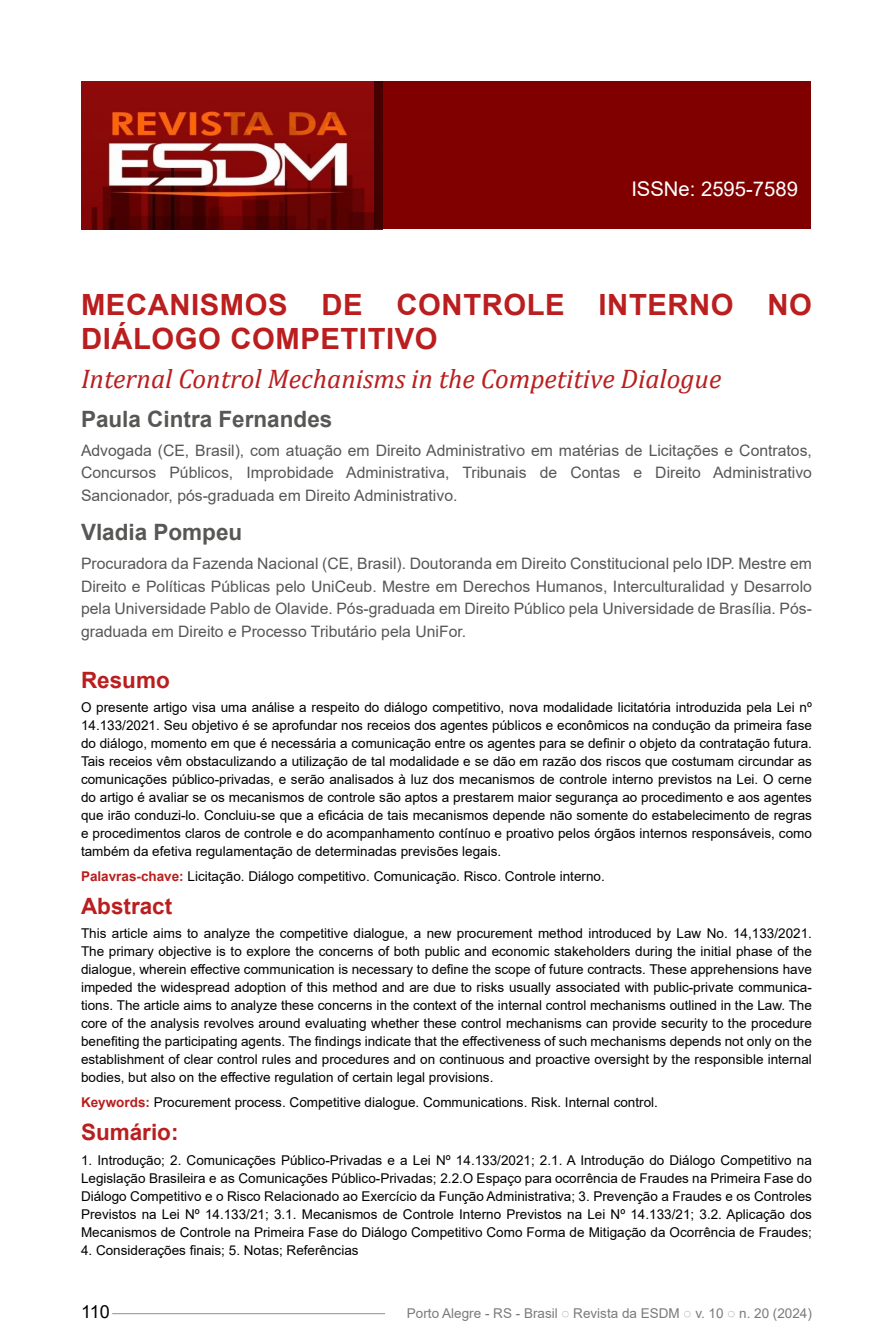
<style>
.page{position:relative;width:893px;height:1340px;background:#fff}
.page>*{position:absolute;margin:0;border:0;box-sizing:border-box;transform-origin:0 0}
.t1{font:700 29.25px/33.8px "Arial";letter-spacing:.02em;color:#ba1e1e}
.t2{font:italic 27px "Cambria";color:#ba1e1e}
.t3{font:700 22.5px "Arial";color:#575756}
.t4{font:700 22.5px "Arial";color:#ba1e1e}
.t5{font:20.25px "Arial";color:#fff}
.t6{font:18px "Arial";color:#000}
.t7{font:15.75px/22.5px "Arial";color:#575756;text-align:justify}
.t8{font:13.5px/18px "Arial";color:#000;text-align:justify}
.t9{font:13.5px "Arial";color:#7c7b7b}
.s1{font-weight:700;color:#ba1e1e}
</style>
<div class="page">
<img style="left:81px;top:81px;width:294px;height:148px">
<hr style="left:112px;top:1312px;width:273px;height:2px;background:#9d9d9c">
<div style="left:375px;top:81px;width:436px;height:148px;background:#800000"></div>
<h3 class="t5" style="left:631px;top:175px;width:168px">ISSNe: 2595-7589</h3>
<h1 class="t1" style="left:81px;top:288px;width:732px">MECANISMOS DE CONTROLE INTERNO NO<br>DIÁLOGO COMPETITIVO</h1>
<h2 class="t2" style="left:81px;top:360px;width:642px">Internal Control Mechanisms in the Competitive Dialogue</h2>
<h3 class="t3" style="left:81px;top:403px;width:253px">Paula Cintra Fernandes</h3>
<p class="t7" style="left:81px;top:438px;width:732px">Advogada (CE, Brasil), com atuação em Direito Administrativo em matérias de Licitações e Contratos, Concursos Públicos, Improbidade Administrativa, Tribunais de Contas e Direito Administrativo Sancionador, pós-graduada em Direito Administrativo.</p>
<h3 class="t3" style="left:81px;top:516px;width:163px">Vladia Pompeu</h3>
<p class="t7" style="left:81px;top:552px;width:732px">Procuradora da Fazenda Nacional (CE, Brasil). Doutoranda em Direito Constitucional pelo IDP. Mestre em Direito e Políticas Públicas pelo UniCeub. Mestre em Derechos Humanos, Interculturalidad y Desarrolo pela Universidade Pablo de Olavide. Pós-graduada em Direito Público pela Universidade de Brasília. Pós&shy;graduada em Direito e Processo Tributário pela UniFor.</p>
<h3 class="t4" style="left:81px;top:664px;width:90px">Resumo</h3>
<p class="t8" style="left:81px;top:698px;width:732px">O presente artigo visa uma análise a respeito do diálogo competitivo, nova modalidade licitatória introduzida pela Lei nº 14.133/2021. Seu objetivo é se aprofundar nos receios dos agentes públicos e econômicos na condução da primeira fase do diálogo, momento em que é necessária a comunicação entre os agentes para se definir o objeto da contratação futura.<br>Tais receios vêm obstaculizando a utilização de tal modalidade e se dão em razão dos riscos que costumam circundar as comunicações público-privadas, e serão analisados à luz dos mecanismos de controle interno previstos na Lei. O cerne do artigo é avaliar se os mecanismos de controle são aptos a prestarem maior segurança ao procedimento e aos agentes que irão conduzi-lo. Concluiu-se que a eficácia de tais mecanismos depende não somente do estabelecimento de regras e procedimentos claros de controle e do acompanhamento contínuo e proativo pelos órgãos internos responsáveis, como também da efetiva regulamentação de determinadas previsões legais.</p>
<p class="t8" style="left:81px;top:866px;width:525px"><span class="s1">Palavras-chave:</span> Licitação. Diálogo competitivo. Comunicação. Risco. Controle interno.</p>
<h3 class="t4" style="left:81px;top:890px;width:93px">Abstract</h3>
<p class="t8" style="left:81px;top:924px;width:732px">This article aims to analyze the competitive dialogue, a new procurement method introduced by Law No. 14,133/2021.<br>The primary objective is to explore the concerns of both public and economic stakeholders during the initial phase of the dialogue, wherein effective communication is necessary to define the scope of future contracts. These apprehensions have impeded the widespread adoption of this method and are due to risks usually associated with public-private communica&shy;tions. The article aims to analyze these concerns in the context of the internal control mechanisms outlined in the Law. The core of the analysis revolves around evaluating whether these control mechanisms can provide security to the procedure benefiting the participating agents. The findings indicate that the effectiveness of such mechanisms depends not only on the establishment of clear control rules and procedures and on continuous and proactive oversight by the responsible internal bodies, but also on the effective regulation of certain legal provisions.</p>
<p class="t8" style="left:81px;top:1092px;width:578px"><span class="s1">Keywords:</span> Procurement process. Competitive dialogue. Communications. Risk. Internal control.</p>
<h3 class="t4" style="left:81px;top:1116px;width:99px">Sumário:</h3>
<p class="t8" style="left:81px;top:1150px;width:732px">1. Introdução; 2. Comunicações Público-Privadas e a Lei Nº 14.133/2021; 2.1. A Introdução do Diálogo Competitivo na Legislação Brasileira e as Comunicações Público-Privadas; 2.2.O Espaço para ocorrência de Fraudes na Primeira Fase do Diálogo Competitivo e o Risco Relacionado ao Exercício da Função Administrativa; 3. Prevenção a Fraudes e os Controles Previstos na Lei Nº 14.133/21; 3.1. Mecanismos de Controle Interno Previstos na Lei Nº 14.133/21; 3.2. Aplicação dos Mecanismos de Controle na Primeira Fase do Diálogo Competitivo Como Forma de Mitigação da Ocorrência de Fraudes;</p>
<p class="t8" style="left:81px;top:1240px;width:279px">4. Considerações finais; 5. Notas; Referências</p>
<h3 class="t6" style="left:81px;top:1299px;width:30px">110</h3>
<p class="t9" style="left:407px;top:1303px;width:406px">Porto Alegre - RS - Brasil ◌ Revista da ESDM ◌ v. 10 ◌ n. 20 (2024)</p>
</div>
